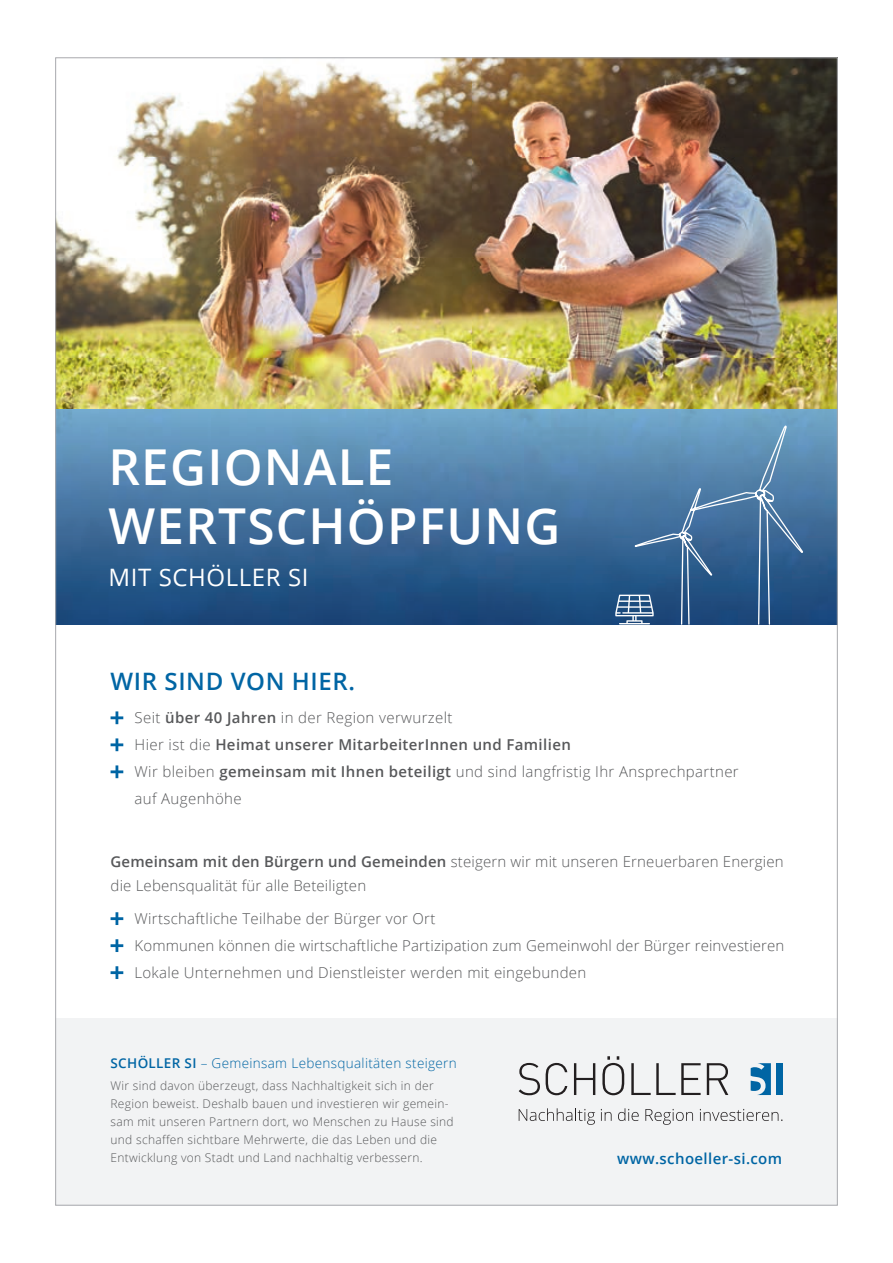
<style>
.page{position:relative;width:893px;height:1263px;background:#fff}
.page>*{position:absolute;margin:0;border:0;box-sizing:border-box;transform-origin:0 0}
.t1{font:600 49.5px/58.5px "Open Sans";letter-spacing:.025em;color:#fff}
.t2{font:600 24px "Open Sans";letter-spacing:.025em;color:#0065a4}
.t3{font:24px "Open Sans";letter-spacing:.025em;color:#fff}
.t4{font:300 15px/27px "Open Sans";letter-spacing:.02em;color:#57585a}
.t5{font:600 15px "Open Sans";letter-spacing:.025em;color:#0065a4}
.t6{font:300 13.5px "Open Sans";letter-spacing:.025em;color:#0065a4}
.t7{font:300 12px/18px "Open Sans";letter-spacing:.025em;color:#57585a}
.s1{font-weight:600}
</style>
<div class="page">
<img style="left:57px;top:59px;width:779px;height:565px">
<div style="left:55px;top:1018px;width:783px;height:187px;background:#f2f3f4"></div>
<hr style="left:55px;top:624px;width:783px;height:1px;background:#194478">
<svg style="left:615px;top:595px;width:19px;height:29px"></svg>
<img style="left:634px;top:319px;width:170px;height:306px">
<svg style="left:111px;top:711px;width:12px;height:13px"></svg>
<svg style="left:111px;top:738px;width:12px;height:13px"></svg>
<svg style="left:111px;top:765px;width:12px;height:13px"></svg>
<svg style="left:111px;top:912px;width:12px;height:13px"></svg>
<svg style="left:111px;top:939px;width:12px;height:13px"></svg>
<svg style="left:111px;top:966px;width:12px;height:13px"></svg>
<svg style="left:519px;top:1063px;width:21px;height:32px"></svg>
<svg style="left:546px;top:1063px;width:21px;height:32px"></svg>
<svg style="left:574px;top:1063px;width:21px;height:32px"></svg>
<svg style="left:602px;top:1056px;width:22px;height:39px"></svg>
<svg style="left:631px;top:1063px;width:70px;height:32px"></svg>
<svg style="left:707px;top:1063px;width:21px;height:32px"></svg>
<div style="left:776px;top:1063px;width:6px;height:32px;background:#0065a4"></div>
<svg style="left:751px;top:1063px;width:20px;height:32px"></svg>
<svg style="left:519px;top:1108px;width:76px;height:17px"></svg>
<svg style="left:601px;top:1109px;width:11px;height:12px"></svg>
<svg style="left:618px;top:1108px;width:21px;height:13px"></svg>
<svg style="left:645px;top:1109px;width:48px;height:16px"></svg>
<svg style="left:700px;top:1109px;width:82px;height:12px"></svg>
<h1 class="t1" style="left:108px;top:437px;width:453px">REGIONALE<br>WERTSCHÖPFUNG</h1>
<h2 class="t3" style="left:108px;top:561px;width:202px">MIT SCHÖLLER SI</h2>
<h2 class="t2" style="left:111px;top:665px;width:246px">WIR SIND VON HIER.</h2>
<p class="t4" style="left:135px;top:704px;width:606px">Seit <span class="s1">über 40 Jahren</span> in der Region verwurzelt<br>Hier ist die <span class="s1">Heimat unserer MitarbeiterInnen und Familien<br></span>Wir bleiben <span class="s1">gemeinsam mit Ihnen beteiligt</span> und sind langfristig Ihr Ansprechpartner auf Augenhöhe</p>
<p class="t4" style="left:111px;top:849px;width:675px;line-height:24px"><span class="s1">Gemeinsam mit den Bürgern und Gemeinden</span> steigern wir mit unseren Erneuerbaren Energien die Lebensqualität für alle Beteiligten</p>
<p class="t4" style="left:135px;top:905px;width:651px">Wirtschaftliche Teilhabe der Bürger vor Ort<br>Kommunen können die wirtschaftliche Partizipation zum Gemeinwohl der Bürger reinvestieren<br>Lokale Unternehmen und Dienstleister werden mit eingebunden</p>
<p class="t6" style="left:111px;top:1053px;width:348px"><span class="s1">SCHÖLLER SI</span> – Gemeinsam Lebensqualitäten steigern</p>
<p class="t7" style="left:111px;top:1076px;width:345px">Wir sind davon überzeugt, dass Nachhaltigkeit sich in der Region beweist. Deshalb bauen und investieren wir gemein&shy;sam mit unseren Partnern dort, wo Menschen zu Hause sind und schaffen sichtbare Mehrwerte, die das Leben und die Entwicklung von Stadt und Land nachhaltig verbessern.</p>
<p class="t5" style="left:617px;top:1148px;width:166px">www.schoeller-si.com</p>
</div>
